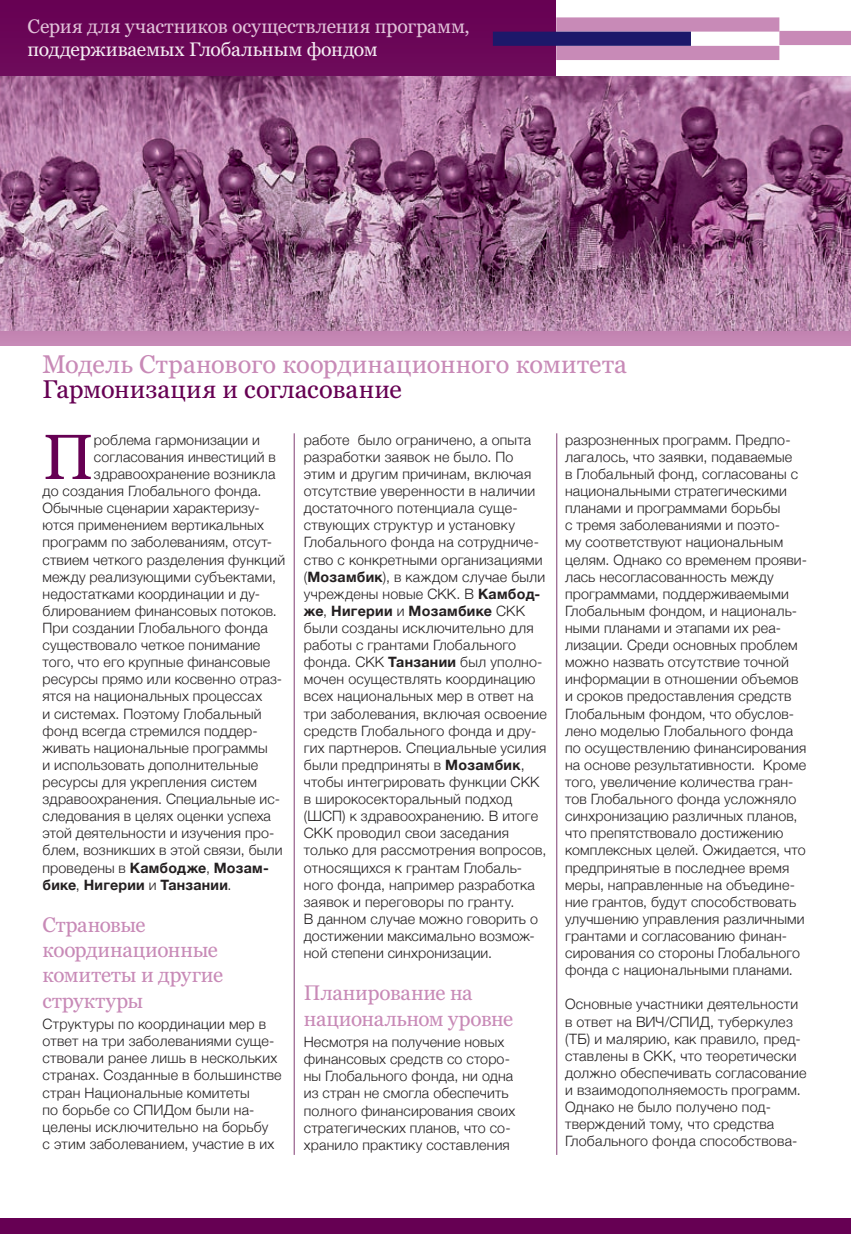
<style>
.page{position:relative;width:851px;height:1234px;background:#fff}
.page>*{position:absolute;margin:0;border:0;box-sizing:border-box;transform-origin:0 0}
.t1{font:63.6px "Sabina Cyrillic";color:#660053}
.t2{font:25.5px "Sabina Cyrillic";color:#c88ab7}
.t3{font:25.5px "Sabina Cyrillic";letter-spacing:-.005em;color:#660053}
.t4{font:21px/25.2px "Sabina Cyrillic";letter-spacing:-.01em;color:#c88ab7}
.t5{font:19.5px "Sabina Cyrillic";letter-spacing:-.005em;color:#e1c1d9}
.t6{font:19.5px "Sabina Cyrillic";letter-spacing:-.015em;color:#f4ebf2}
.t7{font:300 14.25px/17.1px "Helvetica Neue";letter-spacing:.01em;color:#231f20}
.t8{font:700 14.25px "Helvetica Neue";letter-spacing:.015em;color:#231f20}
.s1{font-weight:300}
.s2{font-weight:700}
</style>
<div class="page">
<svg style="left:0;top:0;width:850px;height:345px;background:#7e226b"></svg>
<div style="left:556px;top:0;width:294px;height:77px;background:#fff"></div>
<div style="left:556px;top:17px;width:223px;height:15px;background:#c88ab7"></div>
<div style="left:556px;top:46px;width:223px;height:14px;background:#c88ab7"></div>
<div style="left:779px;top:31px;width:71px;height:14px;background:#c88ab7"></div>
<div style="left:493px;top:32px;width:197px;height:14px;background:#1d186a"></div>
<img style="left:0;top:77px;width:850px;height:254px">
<hr style="left:556px;top:433px;width:1px;height:721px;background:#813e73">
<hr style="left:294px;top:433px;width:1px;height:721px;background:#813e73">
<div style="left:0;top:1218px;width:850px;height:15px;background:#660053"></div>
<h3 class="t5" style="left:28px;top:15px;width:443px">Серия для участников осуществления программ,</h3>
<h3 class="t6" style="left:28px;top:38px;width:351px">поддерживаемых Глобальным фондом</h3>
<h2 class="t2" style="left:43px;top:349px;width:585px">Модель Странового координационного комитета</h2>
<h2 class="t3" style="left:43px;top:375px;width:361px">Гармонизация и согласование</h2>
<h1 class="t1" style="left:43px;top:421px;width:53px">П</h1>
<p class="t7" style="left:94px;top:431px;width:167px">роблема гармонизации и</p>
<p class="t7" style="left:94px;top:448px;width:183px">согласования инвестиций в</p>
<p class="t7" style="left:94px;top:465px;width:183px">здравоохранение возникла</p>
<p class="t7" style="left:43px;top:482px;width:220px">до создания Глобального фонда.</p>
<p class="t7" style="left:43px;top:499px;width:219px">Обычные сценарии характеризу-</p>
<p class="t7" style="left:43px;top:516px;width:223px">ются применением вертикальных</p>
<p class="t7" style="left:43px;top:533px;width:231px">программ по заболеваниям, отсут-</p>
<p class="t7" style="left:43px;top:550px;width:244px">ствием четкого разделения функций</p>
<p class="t7" style="left:43px;top:567px;width:235px">между реализующими субъектами,</p>
<p class="t7" style="left:43px;top:584px;width:219px">недостатками координации и ду-</p>
<p class="t7" style="left:43px;top:602px;width:236px">блированием финансовых потоков.</p>
<p class="t7" style="left:43px;top:619px;width:227px">При создании Глобального фонда</p>
<p class="t7" style="left:43px;top:636px;width:219px">существовало четкое понимание</p>
<p class="t7" style="left:43px;top:653px;width:229px">того, что его крупные финансовые</p>
<p class="t7" style="left:43px;top:670px;width:241px">ресурсы прямо или косвенно отраз-</p>
<p class="t7" style="left:43px;top:687px;width:221px">ятся на национальных процессах</p>
<p class="t7" style="left:43px;top:704px;width:220px">и системах. Поэтому Глобальный</p>
<p class="t7" style="left:43px;top:721px;width:217px">фонд всегда стремился поддер-</p>
<p class="t7" style="left:43px;top:738px;width:226px">живать национальные программы</p>
<p class="t7" style="left:43px;top:755px;width:217px">и использовать дополнительные</p>
<p class="t7" style="left:43px;top:773px;width:216px">ресурсы для укрепления систем</p>
<p class="t7" style="left:43px;top:790px;width:239px">здравоохранения. Специальные ис-</p>
<p class="t7" style="left:43px;top:807px;width:230px">следования в целях оценки успеха</p>
<p class="t7" style="left:43px;top:824px;width:233px">этой деятельности и изучения про-</p>
<p class="t7" style="left:43px;top:841px;width:241px">блем, возникших в этой связи, были</p>
<p class="t8" style="left:43px;top:858px;width:228px"><span class="s1">проведены в</span> Камбодже<span class="s1">,</span> Мозам-</p>
<p class="t8" style="left:43px;top:875px;width:190px">бике<span class="s1">,</span> Нигерии <span class="s1">и</span> Танзании<span class="s1">.</span></p>
<h3 class="t4" style="left:43px;top:911px;width:182px">Страновые координационные комитеты и другие структуры</h3>
<p class="t7" style="left:43px;top:1014px;width:240px">Структуры по координации мер в ответ на три заболеваниями суще&shy;ствовали ранее лишь в нескольких странах. Созданные в большинстве стран Национальные комитеты<br>по борьбе со СПИДом были на&shy;целены исключительно на борьбу<br>с этим заболеванием, участие в их</p>
<p class="t7" style="left:304px;top:431px;width:244px">работе было ограничено, а опыта разработки заявок не было. По этим и другим причинам, включая отсутствие уверенности в наличии достаточного потенциала суще&shy;ствующих структур и установку<br>Глобального фонда на сотрудниче&shy;ство с конкретными организациями (<span class="s2">Мозамбик</span>), в каждом случае были учреждены новые СКК. В <span class="s2">Камбод&shy;же</span>, <span class="s2">Нигерии</span> и <span class="s2">Мозамбике</span> СКК были созданы исключительно для работы с грантами Глобального фонда. СКК <span class="s2">Танзании</span> был уполно&shy;мочен осуществлять координацию всех национальных мер в ответ на три заболевания, включая освоение средств Глобального фонда и дру&shy;гих партнеров. Специальные усилия были предприняты в <span class="s2">Мозамбик</span>, чтобы интегрировать функции СКК в широкосекторальный подход (ШСП) к здравоохранению. В итоге<br>СКК проводил свои заседания только для рассмотрения вопросов, относящихся к грантам Глобаль&shy;ного фонда, например разработка заявок и переговоры по гранту.<br>В данном случае можно говорить о достижении максимально возмож&shy;ной степени синхронизации.</p>
<h3 class="t4" style="left:304px;top:980px;width:211px">Планирование на национальном уровне</h3>
<p class="t7" style="left:304px;top:1032px;width:213px">Несмотря на получение новых финансовых средств со сторо&shy;ны Глобального фонда, ни одна из стран не смогла обеспечить полного финансирования своих стратегических планов, что со&shy;хранило практику составления</p>
<p class="t7" style="left:565px;top:431px;width:243px">разрозненных программ. Предпо&shy;лагалось, что заявки, подаваемые<br>в Глобальный фонд, согласованы с национальными стратегическими планами и программами борьбы<br>с тремя заболеваниями и поэто-<br>му соответствуют национальным целям. Однако со временем прояви&shy;лась несогласованность между программами, поддерживаемыми<br>Глобальным фондом, и националь&shy;ными планами и этапами их реа&shy;лизации. Среди основных проблем можно назвать отсутствие точной информации в отношении объемов и сроков предоставления средств<br>Глобальным фондом, что обуслов&shy;лено моделью Глобального фонда по осуществлению финансирования на основе результативности. Кроме того, увеличение количества гран&shy;тов Глобального фонда усложняло синхронизацию различных планов, что препятствовало достижению комплексных целей. Ожидается, что предпринятые в последнее время меры, направленные на объедине&shy;ние грантов, будут способствовать улучшению управления различными грантами и согласованию финан&shy;сирования со стороны Глобального фонда с национальными планами.</p>
<p class="t7" style="left:565px;top:995px;width:243px">Основные участники деятельности в ответ на ВИЧ/СПИД, туберкулез (ТБ) и малярию, как правило, пред&shy;ставлены в СКК, что теоретически должно обеспечивать согласование и взаимодополняемость программ.<br>Однако не было получено под&shy;тверждений тому, что средства<br>Глобального фонда способствова-</p>
</div>
